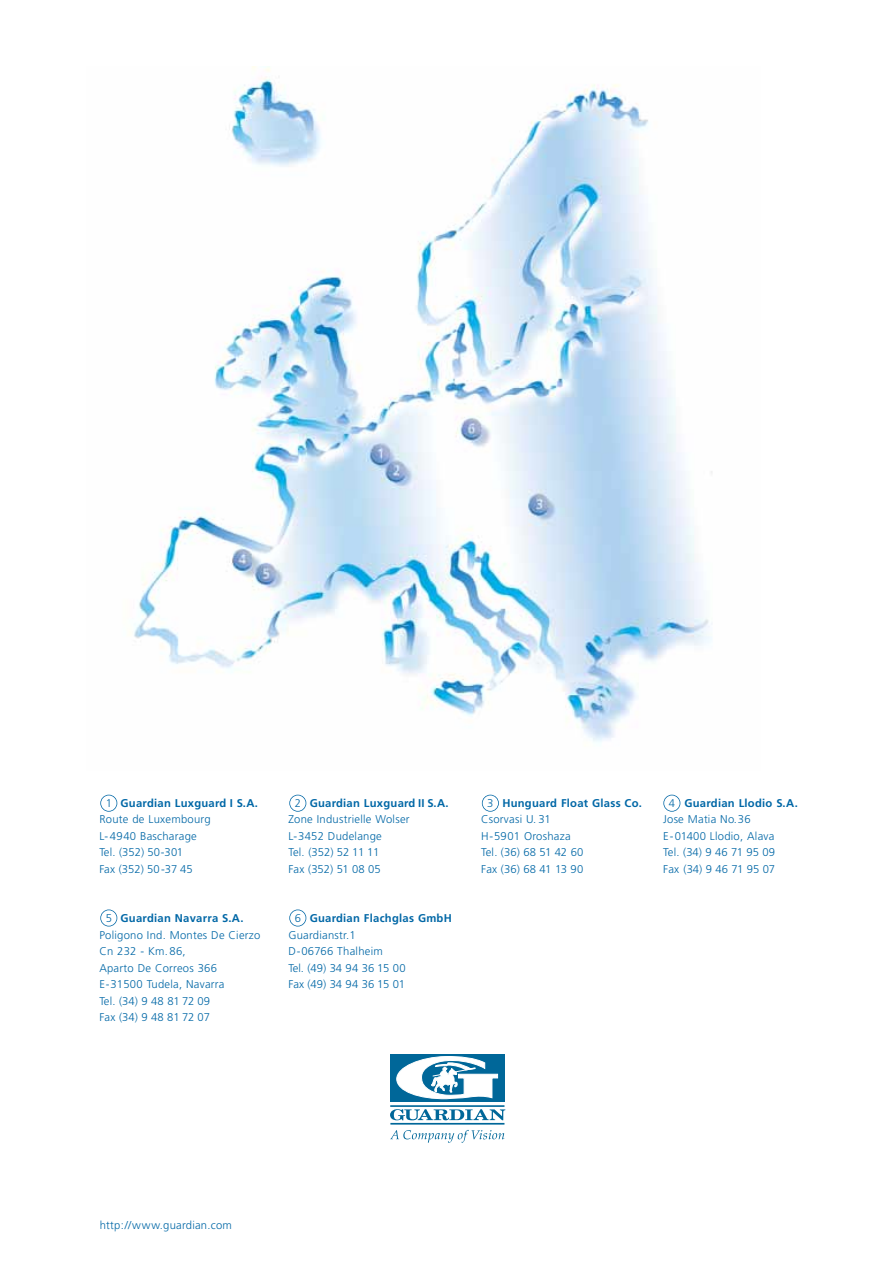
<style>
.page{position:relative;width:893px;height:1263px;background:#fff}
.page>*{position:absolute;margin:0;border:0;box-sizing:border-box;transform-origin:0 0}
.t1{font:300 11.25px/16.5px "Frutiger";letter-spacing:.02em;color:#0067a6}
.t2{font:700 11.25px "Frutiger";letter-spacing:.02em;color:#0067a6}
.t3{font:300 11.1px "Frutiger";color:#0067a6}
</style>
<div class="page">
<div style="left:100px;top:795px;width:17px;height:17px;border:2px solid #0067a6;border-radius:50%"></div>
<div style="left:289px;top:795px;width:17px;height:17px;border:2px solid #0067a6;border-radius:50%"></div>
<div style="left:482px;top:795px;width:17px;height:17px;border:2px solid #0067a6;border-radius:50%"></div>
<div style="left:663px;top:795px;width:17px;height:17px;border:2px solid #0067a6;border-radius:50%"></div>
<div style="left:100px;top:910px;width:17px;height:17px;border:2px solid #0067a6;border-radius:50%"></div>
<div style="left:289px;top:910px;width:17px;height:17px;border:2px solid #0067a6;border-radius:50%"></div>
<div style="left:390px;top:1054px;width:114px;height:47px;background:#006799"></div>
<svg style="left:396px;top:1056px;width:101px;height:43px"></svg>
<hr style="left:390px;top:1105px;width:114px;height:2px;background:#006799">
<hr style="left:390px;top:1123px;width:114px;height:2px;background:#006799">
<svg style="left:390px;top:1109px;width:115px;height:11px"></svg>
<svg style="left:390px;top:1130px;width:114px;height:13px"></svg>
<img style="left:134px;top:66px;width:578px;height:677px">
<p class="t2" style="left:121px;top:799px;width:139px">Guardian Luxguard I S.A.</p>
<p class="t1" style="left:99px;top:812px;width:113px">Route de Luxembourg<br>L-4940 Bascharage<br>Tel. (352) 50-301<br>Fax (352) 50-37 45</p>
<p class="t2" style="left:121px;top:914px;width:124px">Guardian Navarra S.A.</p>
<p class="t1" style="left:99px;top:928px;width:163px">Poligono Ind. Montes De Cierzo<br>Cn 232 - Km.86,<br>Aparto De Correos 366<br>E-31500 Tudela, Navarra<br>Tel. (34) 9 48 81 72 09<br>Fax (34) 9 48 81 72 07</p>
<p class="t2" style="left:310px;top:799px;width:140px">Guardian Luxguard II S.A.</p>
<p class="t1" style="left:288px;top:812px;width:123px">Zone Industrielle Wolser<br>L-3452 Dudelange<br>Tel. (352) 52 11 11<br>Fax (352) 51 08 05</p>
<p class="t2" style="left:310px;top:914px;width:144px">Guardian Flachglas GmbH</p>
<p class="t1" style="left:288px;top:928px;width:119px">Guardianstr.1<br>D-06766 Thalheim<br>Tel. (49) 34 94 36 15 00<br>Fax (49) 34 94 36 15 01</p>
<p class="t2" style="left:502px;top:799px;width:141px">Hunguard Float Glass Co.</p>
<p class="t1" style="left:481px;top:812px;width:104px">Csorvasi U. 31<br>H-5901 Oroshaza<br>Tel. (36) 68 51 42 60<br>Fax (36) 68 41 13 90</p>
<p class="t2" style="left:684px;top:799px;width:115px">Guardian Llodio S.A.</p>
<p class="t1" style="left:663px;top:812px;width:113px">Jose Matia No.36<br>E-01400 Llodio, Alava<br>Tel. (34) 9 46 71 95 09<br>Fax (34) 9 46 71 95 07</p>
<p class="t1" style="left:106px;top:796px;width:8px">1</p>
<p class="t3" style="left:295px;top:799px;width:8px">2</p>
<p class="t1" style="left:487px;top:796px;width:8px">3</p>
<p class="t3" style="left:668px;top:799px;width:8px">4</p>
<p class="t1" style="left:106px;top:911px;width:8px">5</p>
<p class="t1" style="left:295px;top:911px;width:8px">6</p>
<p class="t1" style="left:100px;top:1218px;width:134px">http://www.guardian.com</p>
</div>
